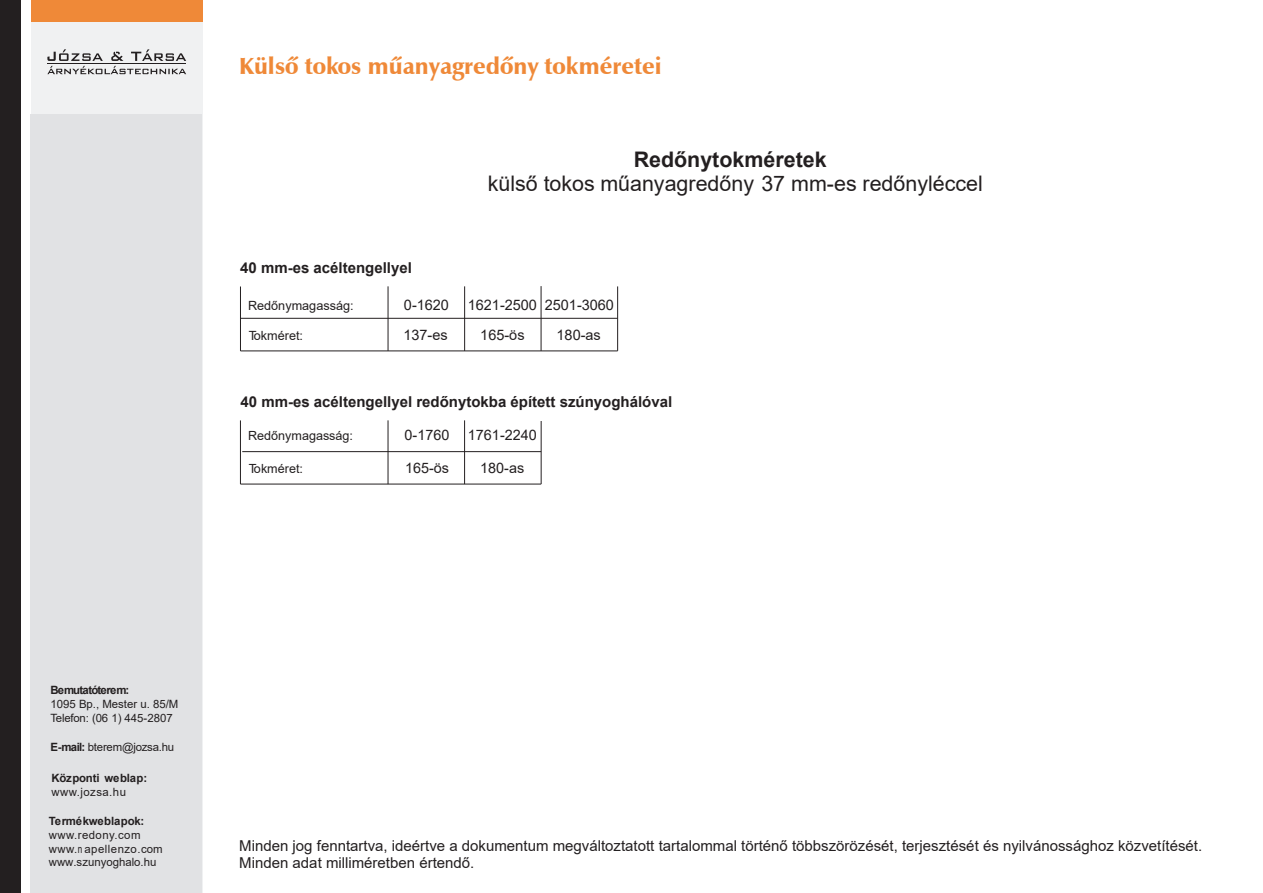
<style>
.page{position:relative;width:1263px;height:893px;background:#fff}
.page>*{position:absolute;margin:0;border:0;box-sizing:border-box;transform-origin:0 0}
.t1{font:23.55px "Zapf Humanist 601 Ult PFL";color:#ef8938}
.t2{font:21.45px "Arial";color:#231f20}
.t3{font:700 21.45px "Arial";color:#231f20}
.t4{font:15px/16.8px "Arial";color:#231f20}
.t5{font:700 15px "Arial";color:#231f20}
.t6{font:14.55px "Arial";color:#231f20}
.t7{font:14.4px "Arial";color:#231f20}
.t8{font:12.6px "Arial";color:#231f20}
.t9{font:11.4px/14.1px "Arial";color:#231f20}
.t10{font:700 11.4px "Arial";letter-spacing:-.015em;color:#231f20}
.t11{font:11.4px "Arial";letter-spacing:.04em;color:#231f20}
.t12{font:11.4px "Arial";letter-spacing:-.02em;color:#231f20}
.t13{font:700 11.4px "Arial";letter-spacing:-.075em;color:#231f20}
.s1{font-weight:700}
</style>
<div class="page">
<div style="left:31px;top:20px;width:171px;height:873px;background:#f0f1f2"></div>
<div style="left:31px;top:0;width:171px;height:21px;background:#ef8938"></div>
<svg style="left:47px;top:49px;width:139px;height:25px"></svg>
<div style="left:0;top:0;width:21px;height:893px;background:#231f20"></div>
<div style="left:31px;top:114px;width:171px;height:779px;background:#e1e2e4"></div>
<hr style="left:617px;top:286px;width:1px;height:65px;background:#231f20">
<hr style="left:541px;top:421px;width:1px;height:63px;background:#231f20">
<hr style="left:541px;top:286px;width:1px;height:65px;background:#231f20">
<hr style="left:240px;top:286px;width:1px;height:65px;background:#231f20">
<hr style="left:240px;top:420px;width:1px;height:64px;background:#231f20">
<hr style="left:464px;top:420px;width:1px;height:64px;background:#231f20">
<hr style="left:388px;top:420px;width:1px;height:64px;background:#231f20">
<hr style="left:464px;top:286px;width:1px;height:65px;background:#231f20">
<hr style="left:388px;top:286px;width:1px;height:65px;background:#231f20">
<hr style="left:240px;top:484px;width:301px;height:1px;background:#231f20">
<hr style="left:240px;top:350px;width:378px;height:1px;background:#231f20">
<hr style="left:242px;top:451px;width:299px;height:1px;background:#231f20">
<hr style="left:240px;top:318px;width:378px;height:1px;background:#231f20">
<h1 class="t1" style="left:239px;top:52px;width:424px">Külső tokos műanyagredőny tokméretei</h1>
<p class="t5" style="left:240px;top:257px;width:173px">40 mm-es acéltengellyel</p>
<h2 class="t3" style="left:634px;top:144px;width:195px">Redőnytokméretek</h2>
<h2 class="t2" style="left:488px;top:168px;width:497px">külső tokos műanyagredőny 37 mm-es redőnyléccel</h2>
<p class="t8" style="left:248px;top:296px;width:107px">Redőnymagasság:</p>
<p class="t8" style="left:249px;top:327px;width:56px">Tokméret:</p>
<p class="t6" style="left:404px;top:294px;width:47px">0-1620</p>
<p class="t6" style="left:468px;top:294px;width:148px">1621-2500 2501-3060</p>
<p class="t6" style="left:403px;top:325px;width:46px">137-es</p>
<p class="t6" style="left:557px;top:325px;width:46px">180-as</p>
<p class="t6" style="left:480px;top:325px;width:46px">165-ös</p>
<p class="t5" style="left:241px;top:391px;width:433px">40 mm-es acéltengellyel redőnytokba épített szúnyoghálóval</p>
<p class="t8" style="left:248px;top:427px;width:107px">Redőnymagasság:</p>
<p class="t8" style="left:249px;top:459px;width:56px">Tokméret:</p>
<p class="t7" style="left:405px;top:425px;width:46px">0-1760</p>
<p class="t7" style="left:468px;top:425px;width:70px">1761-2240</p>
<p class="t7" style="left:405px;top:458px;width:46px">165-ös</p>
<p class="t7" style="left:480px;top:458px;width:46px">180-as</p>
<p class="t13" style="left:51px;top:682px;width:80px">Bemutatóterem:</p>
<p class="t9" style="left:50px;top:697px;width:129px">1095 Bp., Mester u. 85/M<br>Telefon: (06 1) 445-2807</p>
<p class="t12" style="left:50px;top:739px;width:125px"><span class="s1">E-mail:</span> bterem@jozsa.hu</p>
<p class="t11" style="left:51px;top:784px;width:76px">www.jozsa.hu</p>
<p class="t10" style="left:51px;top:770px;width:97px">Központi weblap:</p>
<p class="t10" style="left:49px;top:813px;width:97px">Termékweblapok:</p>
<p class="t9" style="left:49px;top:842px;width:115px;line-height:12.6px">www.n apellenzo.com www.szunyoghalo.hu</p>
<p class="t11" style="left:49px;top:827px;width:93px">www.redony.com</p>
<p class="t4" style="left:239px;top:837px;width:964px">Minden jog fenntartva, ideértve a dokumentum megváltoztatott tartalommal történő többszörözését, terjesztését és nyilvánossághoz közvetítését.<br>Minden adat milliméretben értendő.</p>
</div>
